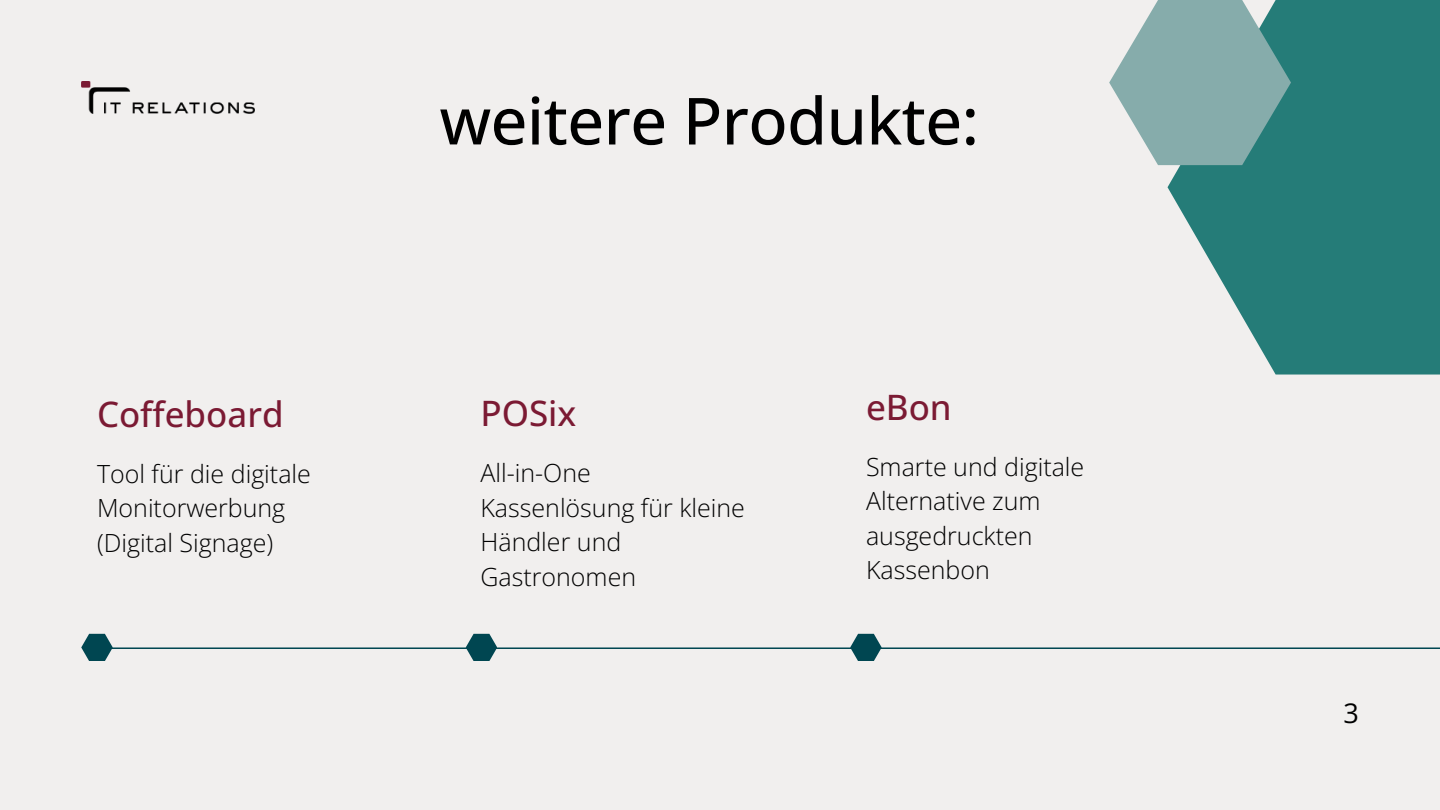
<style>
.page{position:relative;width:1440px;height:810px;background:#f1efee}
.page>*{position:absolute;margin:0;border:0;box-sizing:border-box;transform-origin:0 0}
.t1{font:500 65px "Open Sans";letter-spacing:-.01em;color:#000}
.t2{font:500 35px "Open Sans";color:#7b1a33}
.t3{font:27px "Open Sans";color:#000}
.t4{font:300 25px/34.5px "Open Sans";color:#000}
</style>
<div class="page">
<hr style="left:102px;top:647px;width:1338px;height:2px;background:#004651">
<svg style="left:81px;top:634px;width:32px;height:27px"></svg>
<svg style="left:466px;top:634px;width:31px;height:27px"></svg>
<svg style="left:850px;top:634px;width:32px;height:27px"></svg>
<div style="left:1168px;top:0;width:272px;height:375px;background:#257c78"></div>
<svg style="left:1109px;top:0;width:182px;height:165px"></svg>
<img style="left:81px;top:81px;width:173px;height:33px">
<p class="t2" style="left:97px;top:390px;width:188px">Coffeboard</p>
<p class="t4" style="left:97px;top:456px;width:215px">Tool für die digitale<br>Monitorwerbung (Digital Signage)</p>
<p class="t1" style="left:440px;top:75px;width:541px">weitere Produkte:</p>
<p class="t2" style="left:480px;top:389px;width:97px">POSix</p>
<p class="t4" style="left:480px;top:455px;width:266px">All-in-One<br>Kassenlösung für kleine<br>Händler und<br>Gastronomen</p>
<p class="t2" style="left:866px;top:383px;width:87px">eBon</p>
<p class="t4" style="left:866px;top:449px;width:220px">Smarte und digitale<br>Alternative zum ausgedruckten<br>Kassenbon</p>
<p class="t3" style="left:1344px;top:694px;width:17px">3</p>
</div>
